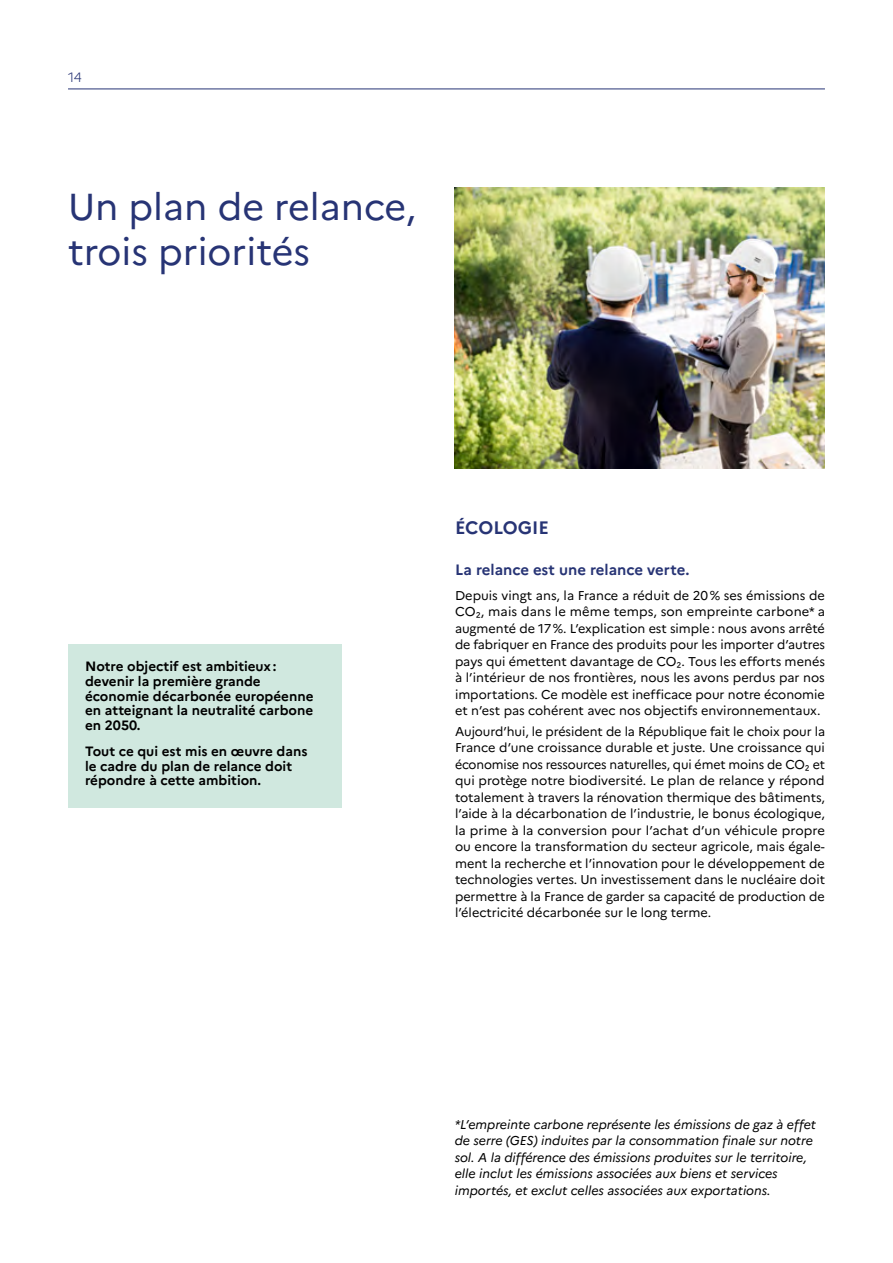
<style>
.page{position:relative;width:893px;height:1263px;background:#fff}
.page>*{position:absolute;margin:0;border:0;box-sizing:border-box;transform-origin:0 0}
.titre_page{font:37.5px/45px "Marianne";color:#273475}
.titre_2_bleu_cap{font:700 18px "Marianne";color:#273475}
.COUR-tit-4{font:700 15px "Marianne";color:#273475}
.t1{font:700 13.5px/14.5px "Marianne";color:#000}
.t2{font:300 13.5px "Marianne";color:#273475}
.texte_courant{font:12.75px/16.5px "Marianne";color:#000;text-align:justify}
.COUR-texte{font:italic 12.75px/16.5px "Marianne";color:#000}
</style>
<div class="page">
<hr style="left:68px;top:89px;width:757px;height:1px;background:#273475">
<img style="left:455px;top:187px;width:370px;height:282px">
<div style="left:68px;top:644px;width:273px;height:164px;background:#d0e8df"></div>
<p class="t2" style="left:68px;top:69px;width:15px">14</p>
<p class="titre_page" style="left:68px;top:184px;width:350px">Un plan de relance, trois priorités</p>
<p class="t1" style="left:85px;top:659px;width:230px">Notre objectif est ambitieux: devenir la première grande économie décarbonée européenne en atteignant la neutralité carbone en 2050.</p>
<p class="t1" style="left:85px;top:744px;width:224px">Tout ce qui est mis en œuvre dans le cadre du plan de relance doit répondre à cette ambition.</p>
<p class="titre_2_bleu_cap" style="left:455px;top:516px;width:95px">ÉCOLOGIE</p>
<p class="COUR-tit-4" style="left:455px;top:560px;width:236px">La relance est une relance verte.</p>
<p class="texte_courant" style="left:455px;top:587px;width:372px">Depuis vingt ans, la France a réduit de 20% ses émissions de CO2, mais dans le même temps, son empreinte carbone* a augmenté de 17%. L’explication est simple: nous avons arrêté de fabriquer en France des produits pour les importer d’autres pays qui émettent davantage de CO2. Tous les efforts menés à l’intérieur de nos frontières, nous les avons perdus par nos importations. Ce modèle est inefficace pour notre économie et n’est pas cohérent avec nos objectifs environnementaux.</p>
<p class="texte_courant" style="left:455px;top:723px;width:372px">Aujourd’hui, le président de la République fait le choix pour la France d’une croissance durable et juste. Une croissance qui économise nos ressources naturelles, qui émet moins de CO2 et qui protège notre biodiversité. Le plan de relance y répond totalement à travers la rénovation thermique des bâtiments, l’aide à la décarbonation de l’industrie, le bonus écologique, la prime à la conversion pour l’achat d’un véhicule propre ou encore la transformation du secteur agricole, mais égale&shy;ment la recherche et l’innovation pour le développement de technologies vertes. Un investissement dans le nucléaire doit permettre à la France de garder sa capacité de production de l’électricité décarbonée sur le long terme.</p>
<p class="COUR-texte" style="left:455px;top:1116px;width:363px">*L’empreinte carbone représente les émissions de gaz à effet de serre (GES) induites par la consommation finale sur notre sol. A la différence des émissions produites sur le territoire, elle inclut les émissions associées aux biens et services importés, et exclut celles associées aux exportations.</p>
</div>
